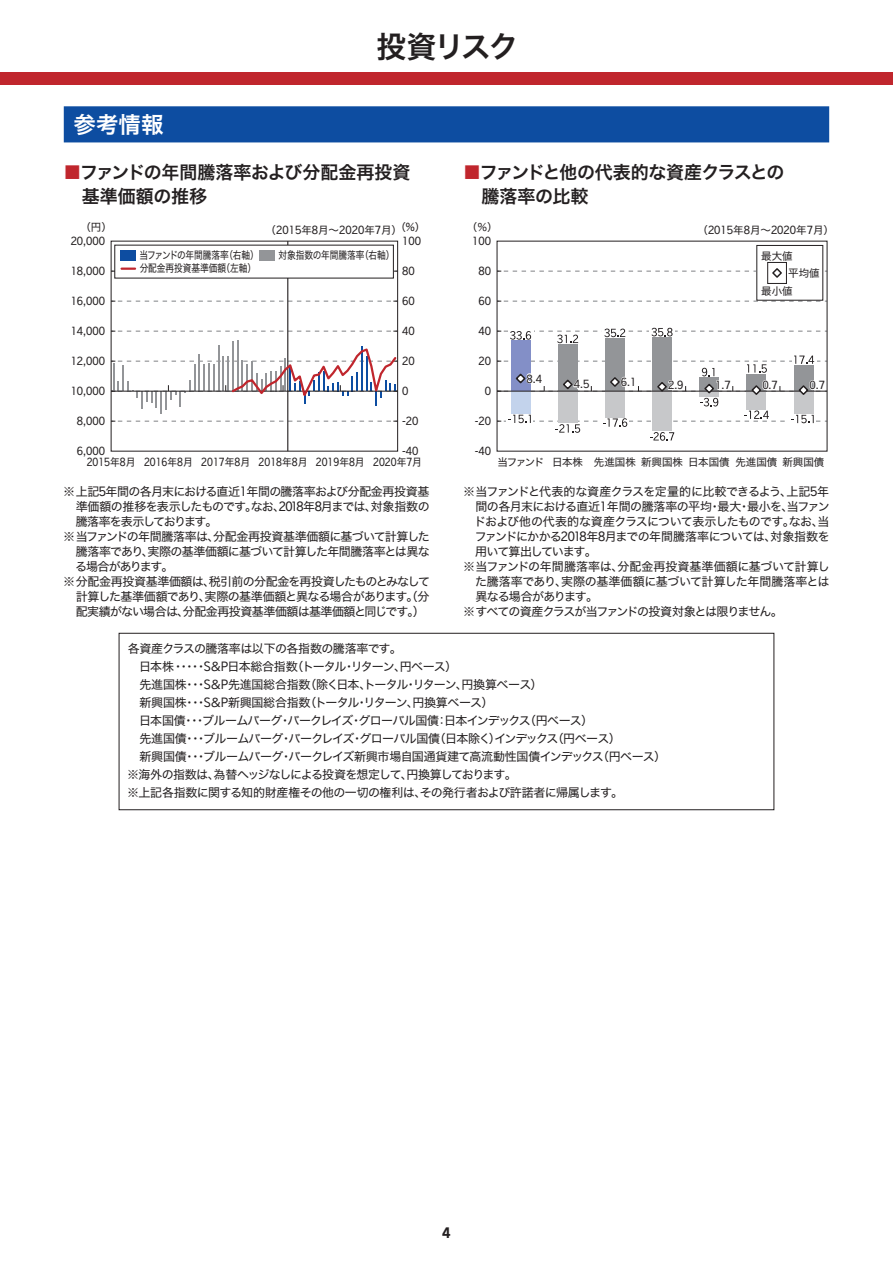
<style>
.page{position:relative;width:893px;height:1263px;background:#fff}
.page>*{position:absolute;margin:0;border:0;box-sizing:border-box;transform-origin:0 0}
.t1{font:30px "Hira Kaku Std N W6";letter-spacing:-.075em;color:#231f20}
.t2{font:22.5px "Hira Kaku Std N W6";color:#fff}
.t3{font:18px/24px "Hira Kaku Std N W6";color:#231f20}
.t4{font:18px/24px "Hira Kaku Std N W6";letter-spacing:-.02em;color:#231f20}
.t5{font:13.5px "Rakuten Global B";color:#231f20}
.t6{font:12px/18px "Hira Kaku Std N W4";letter-spacing:-.05em;color:#231f20}
.t7{font:12px "Hira Kaku Std N W4";letter-spacing:-.01em;color:#231f20}
.t8{font:12px "Hira Kaku Std N W4";letter-spacing:-.03em;color:#231f20}
.t9{font:12px "Hira Kaku Std N W4";letter-spacing:-.085em;color:#231f20}
.t10{font:12px "Hira Kaku Std N W4";letter-spacing:-.095em;color:#231f20}
.t11{font:12px "Hira Kaku Std N W4";letter-spacing:-.11em;color:#231f20}
.t12{font:12px "Hira Kaku Std N W4";letter-spacing:-.075em;color:#231f20}
.t13{font:10.5px "Rakuten Global R";color:#231f20}
.t14{font:10.5px "Hira Kaku Std N W4";letter-spacing:-.01em;color:#231f20}
.t15{font:10.5px/13.5px "Hira Kaku Std N W4";letter-spacing:-.01em;color:#231f20;scale:.83 1}
.t16{font:10.5px "Rakuten Global R";color:#231f20;scale:.93 1}
.s1{color:#c0262d}
.s2{font-family:"Hira Kaku Std N W4"}
.s3{font-family:"Rakuten Global R"}
</style>
<div class="page">
<div style="left:0;top:72px;width:893px;height:13px;background:#c0262d"></div>
<div style="left:64px;top:107px;width:764px;height:35px;background:#0d4da1"></div>
<div style="left:64px;top:106px;width:765px;height:36px;border:1px solid #0d4da1"></div>
<svg style="left:113px;top:421px;width:283px;height:1px"></svg>
<svg style="left:113px;top:331px;width:283px;height:1px"></svg>
<svg style="left:113px;top:301px;width:283px;height:1px"></svg>
<hr style="left:160px;top:391px;width:2px;height:23px;background:#939598">
<hr style="left:218px;top:345px;width:1px;height:46px;background:#939598">
<hr style="left:232px;top:342px;width:2px;height:49px;background:#939598">
<hr style="left:237px;top:341px;width:2px;height:50px;background:#939598">
<hr style="left:361px;top:346px;width:2px;height:45px;background:#0d4da1">
<hr style="left:287px;top:241px;width:1px;height:210px;background:#231f20">
<svg style="left:113px;top:347px;width:283px;height:63px"></svg>
<div style="left:115px;top:245px;width:278px;height:33px;background:#fff"></div>
<div style="left:120px;top:250px;width:16px;height:10px;background:#0d4da1"></div>
<div style="left:259px;top:250px;width:16px;height:10px;background:#939598"></div>
<svg style="left:111px;top:268px;width:287px;height:4px"></svg>
<svg style="left:499px;top:301px;width:326px;height:1px"></svg>
<div style="left:558px;top:344px;width:19px;height:47px;background:#939598"></div>
<div style="left:605px;top:338px;width:19px;height:53px;background:#939598"></div>
<div style="left:652px;top:337px;width:20px;height:54px;background:#939598"></div>
<div style="left:511px;top:341px;width:19px;height:50px;background:#838fc7"></div>
<svg style="left:497px;top:328px;width:330px;height:15px"></svg>
<svg style="left:497px;top:356px;width:330px;height:85px"></svg>
<div style="left:757px;top:245px;width:66px;height:55px;border:1px solid #231f20"></div>
<div style="left:767px;top:262px;width:20px;height:22px;border:1px solid #231f20"></div>
<svg style="left:497px;top:267px;width:330px;height:12px"></svg>
<div style="left:119px;top:633px;width:655px;height:177px;border:1px solid #231f20"></div>
<h1 class="t1" style="left:376px;top:24px;width:144px">投資リスク</h1>
<h2 class="t2" style="left:74px;top:107px;width:91px">参考情報</h2>
<h3 class="t3" style="left:82px;top:160px;width:330px;text-indent:-18px"><span class="s1">■</span>ファンドの年間騰落率および分配金再投資基準価額の推移</h3>
<h3 class="t4" style="left:481px;top:160px;width:304px;text-indent:-18px"><span class="s1">■</span>ファンドと他の代表的な資産クラスとの騰落率の比較</h3>
<p class="t13" style="left:266px;top:223px;width:138px"><span class="s2">（</span>2015<span class="s2">年</span>8<span class="s2">月～</span>2020<span class="s2">年</span>7<span class="s2">月）</span></p>
<p class="t14" style="left:467px;top:219px;width:32px">（％）</p>
<p class="t14" style="left:81px;top:219px;width:33px">（円）</p>
<p class="t14" style="left:395px;top:219px;width:31px">（<span class="s3">%</span>）</p>
<p class="t13" style="left:697px;top:223px;width:138px"><span class="s2">（</span>2015<span class="s2">年</span>8<span class="s2">月～</span>2020<span class="s2">年</span>7<span class="s2">月）</span></p>
<p class="t13" style="left:71px;top:234px;width:36px">20,000</p>
<p class="t13" style="left:402px;top:234px;width:20px">100</p>
<p class="t13" style="left:472px;top:234px;width:20px">100</p>
<p class="t13" style="left:71px;top:264px;width:36px">18,000</p>
<p class="t13" style="left:71px;top:294px;width:36px">16,000</p>
<p class="t15" style="left:139px;top:248px;width:145px">当ファンドの年間騰落率（右軸）分配金再投資基準価額（左軸）</p>
<p class="t15" style="left:279px;top:248px;width:141px">対象指数の年間騰落率（右軸）</p>
<p class="t13" style="left:402px;top:264px;width:14px">80</p>
<p class="t13" style="left:402px;top:294px;width:14px">60</p>
<p class="t13" style="left:478px;top:264px;width:14px">80</p>
<p class="t13" style="left:478px;top:294px;width:14px">60</p>
<p class="t14" style="left:761px;top:248px;width:33px">最大値</p>
<p class="t14" style="left:761px;top:283px;width:33px">最小値</p>
<p class="t14" style="left:788px;top:265px;width:33px">平均値</p>
<p class="t13" style="left:71px;top:324px;width:36px">14,000</p>
<p class="t13" style="left:402px;top:324px;width:14px">40</p>
<p class="t13" style="left:478px;top:324px;width:14px">40</p>
<p class="t13" style="left:71px;top:354px;width:36px">12,000</p>
<p class="t13" style="left:402px;top:354px;width:14px">20</p>
<p class="t13" style="left:478px;top:354px;width:14px">20</p>
<p class="t13" style="left:71px;top:384px;width:36px">10,000</p>
<p class="t13" style="left:402px;top:384px;width:8px">0</p>
<p class="t13" style="left:485px;top:384px;width:8px">0</p>
<p class="t13" style="left:527px;top:371px;width:17px">8.4</p>
<p class="t13" style="left:574px;top:377px;width:17px">4.5</p>
<p class="t13" style="left:621px;top:375px;width:17px">6.1</p>
<p class="t13" style="left:668px;top:378px;width:17px">2.9</p>
<p class="t13" style="left:715px;top:378px;width:17px">1.7</p>
<p class="t13" style="left:762px;top:378px;width:17px">0.7</p>
<p class="t13" style="left:809px;top:378px;width:17px">0.7</p>
<p class="t13" style="left:77px;top:414px;width:30px">8,000</p>
<p class="t13" style="left:402px;top:414px;width:18px">-20</p>
<p class="t13" style="left:475px;top:414px;width:18px">-20</p>
<p class="t13" style="left:77px;top:444px;width:30px">6,000</p>
<p class="t13" style="left:402px;top:444px;width:18px">-40</p>
<p class="t16" style="left:87px;top:455px;width:362px">2015<span class="s2">年</span>8<span class="s2">月</span> 2016<span class="s2">年</span>8<span class="s2">月</span> 2017<span class="s2">年</span>8<span class="s2">月</span> 2018<span class="s2">年</span>8<span class="s2">月</span> 2019<span class="s2">年</span>8<span class="s2">月</span> 2020<span class="s2">年</span>7<span class="s2">月</span></p>
<p class="t13" style="left:475px;top:444px;width:18px">-40</p>
<p class="t14" style="left:497px;top:454px;width:329px">当ファンド 日本株 先進国株新興国株日本国債先進国債新興国債</p>
<p class="t6" style="left:63px;top:482px;width:368px">※上記<span class="s3">5</span>年間の各月末における直近<span class="s3">1</span>年間の騰落率および分配金再投資基</p>
<p class="t6" style="left:76px;top:497px;width:356px">準価額の推移を表示したものです。なお、<span class="s3">2018</span>年<span class="s3">8</span>月までは、対象指数の</p>
<p class="t11" style="left:76px;top:512px;width:143px">騰落率を表示しております。</p>
<p class="t6" style="left:63px;top:527px;width:368px">※当ファンドの年間騰落率は、分配金再投資基準価額に基づいて計算した</p>
<p class="t6" style="left:76px;top:542px;width:355px">騰落率であり、実際の基準価額に基づいて計算した年間騰落率とは異な</p>
<p class="t10" style="left:75px;top:557px;width:100px">る場合があります。</p>
<p class="t6" style="left:63px;top:572px;width:368px">※分配金再投資基準価額は、税引前の分配金を再投資したものとみなして</p>
<p class="t6" style="left:76px;top:587px;width:355px">計算した基準価額であり、実際の基準価額と異なる場合があります。（分</p>
<p class="t6" style="left:76px;top:602px;width:351px">配実績がない場合は、分配金再投資基準価額は基準価額と同じです。）</p>
<p class="t6" style="left:463px;top:482px;width:368px">※当ファンドと代表的な資産クラスを定量的に比較できるよう、上記<span class="s3">5</span>年</p>
<p class="t6" style="left:475px;top:497px;width:356px">間の各月末における直近<span class="s3">1</span>年間の騰落率の平均・最大・最小を、当ファン</p>
<p class="t6" style="left:474px;top:512px;width:357px">ドおよび他の代表的な資産クラスについて表示したものです。なお、当</p>
<p class="t6" style="left:475px;top:527px;width:357px">ファンドにかかる<span class="s3">2018</span>年<span class="s3">8</span>月までの年間騰落率については、対象指数を</p>
<p class="t10" style="left:475px;top:542px;width:123px">用いて算出しています。</p>
<p class="t7" style="left:463px;top:557px;width:368px">※当ファンドの年間騰落率は、分配金再投資基準価額に基づいて計算し</p>
<p class="t8" style="left:475px;top:572px;width:356px">た騰落率であり、実際の基準価額に基づいて計算した年間騰落率とは</p>
<p class="t12" style="left:475px;top:587px;width:124px">異なる場合があります。</p>
<p class="t9" style="left:463px;top:602px;width:321px">※すべての資産クラスが当ファンドの投資対象とは限りません。</p>
<p class="t6" style="left:127px;top:639px;width:540px">各資産クラスの騰落率は以下の各指数の騰落率です。<br>　日本株・・・・・<span class="s3">S</span>＆<span class="s3">P</span>日本総合指数（トータル・リターン、円ベース）<br>　先進国株・・・<span class="s3">S</span>＆<span class="s3">P</span>先進国総合指数（除く日本、トータル・リターン、円換算ベース）<br>　新興国株・・・<span class="s3">S</span>＆<span class="s3">P</span>新興国総合指数（トータル・リターン、円換算ベース）<br>　日本国債・・・ブルームバーグ・バークレイズ・グローバル国債：日本インデックス（円ベース）<br>　先進国債・・・ブルームバーグ・バークレイズ・グローバル国債（日本除く）インデックス（円ベース）<br>　新興国債・・・ブルームバーグ・バークレイズ新興市場自国通貨建て高流動性国債インデックス（円ベース）※海外の指数は、為替ヘッジなしによる投資を想定して、円換算しております。<br>※上記各指数に関する知的財産権その他の一切の権利は、その発行者および許諾者に帰属します。</p>
<p class="t5" style="left:442px;top:1224px;width:10px">4</p>
</div>
